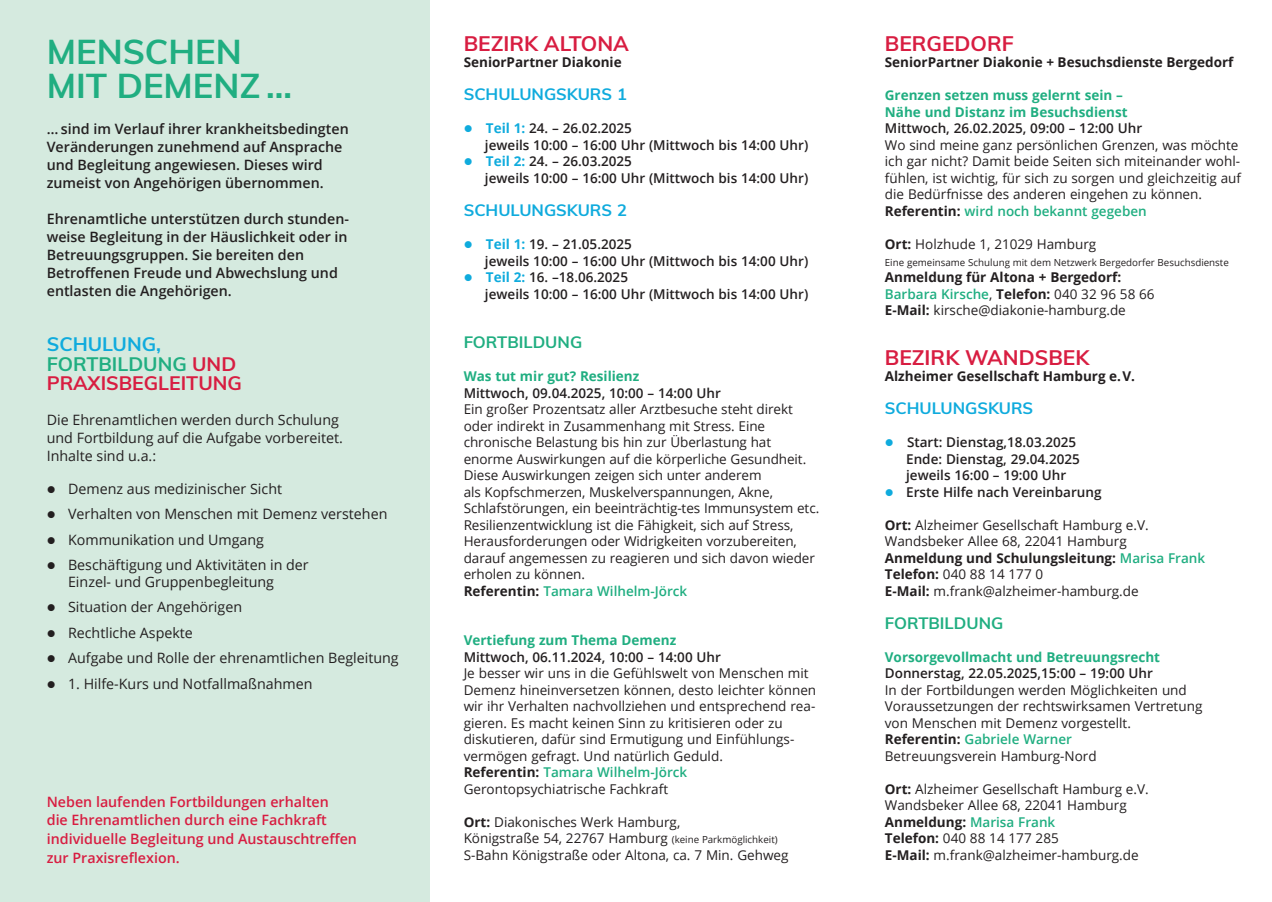
<style>
.page{position:relative;width:1272px;height:902px;background:#fff}
.page>*{position:absolute;margin:0;border:0;box-sizing:border-box;transform-origin:0 0}
.t1{font:700 34.5px/33px "Muli";color:#20ae81}
.t2{font:700 21px "Muli";color:#d81d41}
.t3{font:700 19.5px/19.5px "Muli";color:#d81d41}
.t4{font:700 16.5px "Muli";color:#0fabdd}
.t5{font:700 16.5px "Muli";color:#20ae81}
.t6{font:14.25px/18px "Open Sans";color:#231f20}
.t7{font:600 14.25px/18px "Open Sans";color:#231f20}
.t8{font:600 14.25px/18.8px "Open Sans";color:#d81d41}
.t9{font:13.5px/16.5px "Open Sans";color:#231f20}
.t10{font:600 13.5px/16.5px "Open Sans";color:#231f20}
.t11{font:700 13.5px/16.5px "Open Sans";color:#231f20}
.t12{font:700 13.5px/16.5px "Open Sans";color:#20ae81}
.t13{font:9.75px "Open Sans";color:#231f20}
.s1{color:#0fabdd}
.s2{color:#20ae81}
.s3{font-weight:700;color:#0fabdd}
.s4{font-weight:700}
.s5{font-weight:600;color:#20ae81}
.s6{font-size:9.75px}
.s7{font-weight:400}
</style>
<div class="page">
<div style="left:0;top:0;width:429px;height:901px;background:#d5eadf"></div>
<h1 class="t1" style="left:47px;top:34px;width:247px">MENSCHEN<br>MIT DEMENZ …</h1>
<p class="t7" style="left:47px;top:119px;width:303px">… sind im Verlauf ihrer krankheitsbedingten Veränderungen zunehmend auf Ansprache und Begleitung angewiesen. Dieses wird zumeist von Angehörigen übernommen.</p>
<p class="t7" style="left:47px;top:209px;width:304px">Ehrenamtliche unterstützen durch stunden&shy;weise Begleitung in der Häuslichkeit oder in Betreuungsgruppen. Sie bereiten den Betroffenen Freude und Abwechslung und entlasten die Angehörigen.</p>
<h3 class="t3" style="left:47px;top:333px;width:197px"><span class="s1">SCHULUNG,<br></span><span class="s2">FORTBILDUNG</span> UND<br>PRAXISBEGLEITUNG</h3>
<p class="t6" style="left:47px;top:410px;width:298px">Die Ehrenamtlichen werden durch Schulung und Fortbildung auf die Aufgabe vorbereitet.<br>Inhalte sind u.a.:</p>
<p class="t6" style="left:47px;top:479px;width:237px">● Demenz aus medizinischer Sicht</p>
<p class="t6" style="left:47px;top:504px;width:342px">● Verhalten von Menschen mit Demenz verstehen</p>
<p class="t6" style="left:47px;top:530px;width:219px">● Kommunikation und Umgang</p>
<p class="t6" style="left:68px;top:556px;width:242px;line-height:16.5px;text-indent:-21px">● Beschäftigung und Aktivitäten in der<br>Einzel- und Gruppenbegleitung</p>
<p class="t6" style="left:47px;top:597px;width:197px">● Situation der Angehörigen</p>
<p class="t6" style="left:47px;top:623px;width:148px">● Rechtliche Aspekte</p>
<p class="t6" style="left:47px;top:648px;width:353px">● Aufgabe und Rolle der ehrenamtlichen Begleitung</p>
<p class="t6" style="left:47px;top:674px;width:267px">● 1. Hilfe-Kurs und Notfallmaßnahmen</p>
<p class="t8" style="left:47px;top:791px;width:312px">Neben laufenden Fortbildungen erhalten<br>die Ehrenamtlichen durch eine Fachkraft individuelle Begleitung und Austauschtreffen zur Praxisreflexion.</p>
<h2 class="t2" style="left:463px;top:28px;width:167px">BEZIRK ALTONA</h2>
<p class="t11" style="left:463px;top:54px;width:159px">SeniorPartner Diakonie</p>
<p class="t4" style="left:463px;top:82px;width:165px">SCHULUNGSKURS 1</p>
<p class="t10" style="left:485px;top:120px;width:325px;text-indent:-21px"><span class="s1">●</span> <span class="s3">Teil 1:</span> 24. – 26.02.2025<br>jeweils 10:00 – 16:00 Uhr (Mittwoch bis 14:00 Uhr)</p>
<p class="t10" style="left:485px;top:153px;width:325px;text-indent:-21px"><span class="s1">●</span> <span class="s3">Teil 2:</span> 24. – 26.03.2025<br>jeweils 10:00 – 16:00 Uhr (Mittwoch bis 14:00 Uhr)</p>
<p class="t4" style="left:463px;top:198px;width:165px">SCHULUNGSKURS 2</p>
<p class="t10" style="left:485px;top:235px;width:325px;text-indent:-21px"><span class="s1">●</span> <span class="s3">Teil 1:</span> 19. – 21.05.2025<br>jeweils 10:00 – 16:00 Uhr (Mittwoch bis 14:00 Uhr)</p>
<p class="t10" style="left:485px;top:268px;width:325px;text-indent:-21px"><span class="s1">●</span> <span class="s3">Teil 2:</span> 16. –18.06.2025<br>jeweils 10:00 – 16:00 Uhr (Mittwoch bis 14:00 Uhr)</p>
<p class="t5" style="left:463px;top:330px;width:120px">FORTBILDUNG</p>
<p class="t12" style="left:463px;top:367px;width:177px">Was tut mir gut? Resilienz</p>
<p class="t10" style="left:463px;top:384px;width:259px">Mittwoch, 09.04.2025, 10:00 – 14:00 Uhr</p>
<p class="t9" style="left:463px;top:400px;width:357px">Ein großer Prozentsatz aller Arztbesuche steht direkt oder indirekt in Zusammenhang mit Stress. Eine chronische Belastung bis hin zur Überlastung hat enorme Auswirkungen auf die körperliche Gesundheit.<br>Diese Auswirkungen zeigen sich unter anderem<br>als Kopfschmerzen, Muskelverspannungen, Akne, Schlafstörungen, ein beeinträchtig-tes Immunsystem etc.<br>Resilienzentwicklung ist die Fähigkeit, sich auf Stress, Herausforderungen oder Widrigkeiten vorzubereiten, darauf angemessen zu reagieren und sich davon wieder erholen zu können.<br><span class="s4">Referentin:</span> <span class="s5">Tamara Wilhelm-Jörck</span></p>
<p class="t12" style="left:463px;top:631px;width:214px">Vertiefung zum Thema Demenz</p>
<p class="t10" style="left:463px;top:648px;width:259px">Mittwoch, 06.11.2024, 10:00 – 14:00 Uhr</p>
<p class="t9" style="left:463px;top:664px;width:354px">Je besser wir uns in die Gefühlswelt von Menschen mit Demenz hineinversetzen können, desto leichter können wir ihr Verhalten nachvollziehen und entsprechend rea&shy;gieren. Es macht keinen Sinn zu kritisieren oder zu diskutieren, dafür sind Ermutigung und Einfühlungs&shy;vermögen gefragt. Und natürlich Geduld.<br><span class="s4">Referentin:</span> <span class="s5">Tamara Wilhelm-Jörck </span>Gerontopsychiatrische Fachkraft</p>
<p class="t9" style="left:463px;top:813px;width:326px"><span class="s4">Ort:</span> Diakonisches Werk Hamburg,<br>Königstraße 54, 22767 Hamburg <span class="s6">(keine Parkmöglichkeit)<br></span>S-Bahn Königstraße oder Altona, ca. 7 Min. Gehweg</p>
<h2 class="t2" style="left:884px;top:28px;width:130px">BERGEDORF</h2>
<p class="t11" style="left:884px;top:54px;width:350px">SeniorPartner Diakonie + Besuchsdienste Bergedorf</p>
<p class="t12" style="left:884px;top:87px;width:244px">Grenzen setzen muss gelernt sein –<br>Nähe und Distanz im Besuchsdienst</p>
<p class="t10" style="left:884px;top:120px;width:259px">Mittwoch, 26.02.2025, 09:00 – 12:00 Uhr</p>
<p class="t9" style="left:884px;top:136px;width:358px">Wo sind meine ganz persönlichen Grenzen, was möchte ich gar nicht? Damit beide Seiten sich miteinander wohl&shy;fühlen, ist wichtig, für sich zu sorgen und gleichzeitig auf die Bedürfnisse des anderen eingehen zu können.<br><span class="s4">Referentin:</span> <span class="s5">wird noch bekannt gegeben</span></p>
<p class="t9" style="left:884px;top:235px;width:213px"><span class="s4">Ort:</span> Holzhude 1, 21029 Hamburg</p>
<p class="t13" style="left:884px;top:255px;width:345px">Eine gemeinsame Schulung mit dem Netzwerk Bergedorfer Besuchsdienste</p>
<p class="t11" style="left:884px;top:268px;width:271px">Anmeldung für Altona + Bergedorf:<br><span class="s5">Barbara Kirsche</span><span class="s7">,</span> Telefon: <span class="s7">040 32 96 58 66<br></span>E-Mail: <span class="s7">kirsche@diakonie-hamburg.de</span></p>
<h2 class="t2" style="left:884px;top:341px;width:206px">BEZIRK WANDSBEK</h2>
<p class="t11" style="left:884px;top:367px;width:252px">Alzheimer Gesellschaft Hamburg e. V.</p>
<p class="t4" style="left:884px;top:396px;width:150px">SCHULUNGSKURS</p>
<p class="t10" style="left:906px;top:433px;width:175px;text-indent:-21px"><span class="s1">●</span> Start: Dienstag,18.03.2025<br>Ende: Dienstag, 29.04.2025 jeweils 16:00 – 19:00 Uhr</p>
<p class="t10" style="left:884px;top:483px;width:218px"><span class="s1">●</span> Erste Hilfe nach Vereinbarung</p>
<p class="t9" style="left:884px;top:516px;width:322px"><span class="s4">Ort:</span> Alzheimer Gesellschaft Hamburg e.V.<br>Wandsbeker Allee 68, 22041 Hamburg <span class="s4">Anmeldung und Schulungsleitung:</span> <span class="s5">Marisa Frank </span><span class="s4">Telefon:</span> 040 88 14 177 0<br><span class="s4">E-Mail:</span> m.frank@alzheimer-hamburg.de</p>
<p class="t5" style="left:884px;top:610px;width:120px">FORTBILDUNG</p>
<p class="t12" style="left:884px;top:648px;width:277px">Vorsorgevollmacht und Betreuungsrecht</p>
<p class="t10" style="left:884px;top:664px;width:270px">Donnerstag, 22.05.2025,15:00 – 19:00 Uhr</p>
<p class="t9" style="left:884px;top:681px;width:319px">In der Fortbildungen werden Möglichkeiten und Voraussetzungen der rechtswirksamen Vertretung von Menschen mit Demenz vorgestellt.<br><span class="s4">Referentin:</span> <span class="s5">Gabriele Warner<br></span>Betreuungsverein Hamburg-Nord</p>
<p class="t9" style="left:884px;top:780px;width:265px"><span class="s4">Ort:</span> Alzheimer Gesellschaft Hamburg e.V.<br>Wandsbeker Allee 68, 22041 Hamburg <span class="s4">Anmeldung:</span> <span class="s5">Marisa Frank<br></span><span class="s4">Telefon:</span> 040 88 14 177 285<br><span class="s4">E-Mail:</span> m.frank@alzheimer-hamburg.de</p>
</div>
